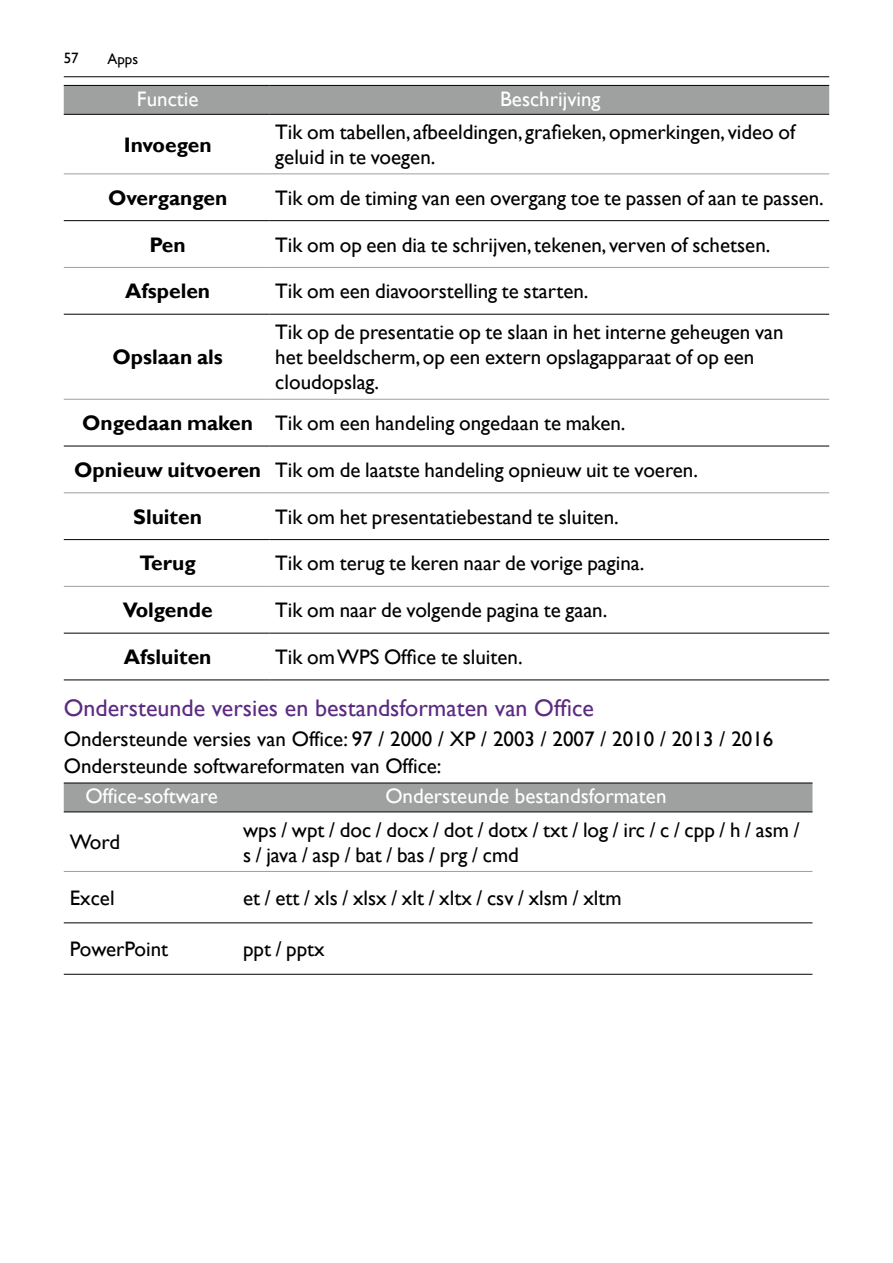
<style>
.page{position:relative;width:893px;height:1263px;background:#fff}
.page>*{position:absolute;margin:0;border:0;box-sizing:border-box;transform-origin:0 0}
.t1{font:24px "Gill Sans";color:#5b2b82}
.t2{font:21px/25.2px "Gill Sans";color:#000}
.t3{font:700 21px "Gill Sans";color:#000}
.t4{font:21px "Gill Sans";color:#fff}
.t5{font:15px "Gill Sans";color:#000}
.s1{font-weight:700}
</style>
<div class="page">
<hr style="left:64px;top:77px;width:765px;height:1px;background:#000">
<div style="left:64px;top:86px;width:765px;height:28px;background:#9fa0a0"></div>
<svg style="left:64px;top:174px;width:765px;height:459px"></svg>
<hr style="left:64px;top:114px;width:205px;height:1px;background:#000">
<hr style="left:269px;top:114px;width:560px;height:1px;background:#000">
<hr style="left:64px;top:220px;width:205px;height:1px;background:#000">
<hr style="left:269px;top:220px;width:560px;height:1px;background:#000">
<hr style="left:64px;top:267px;width:205px;height:1px;background:#9fa0a0">
<hr style="left:269px;top:267px;width:560px;height:1px;background:#9fa0a0">
<hr style="left:64px;top:173px;width:205px;height:1px;background:#9fa0a0">
<hr style="left:269px;top:173px;width:560px;height:1px;background:#9fa0a0">
<hr style="left:64px;top:399px;width:205px;height:1px;background:#9fa0a0">
<hr style="left:269px;top:399px;width:560px;height:1px;background:#9fa0a0">
<hr style="left:64px;top:492px;width:205px;height:1px;background:#9fa0a0">
<hr style="left:269px;top:492px;width:560px;height:1px;background:#9fa0a0">
<hr style="left:64px;top:586px;width:205px;height:1px;background:#9fa0a0">
<hr style="left:269px;top:586px;width:560px;height:1px;background:#9fa0a0">
<hr style="left:64px;top:314px;width:205px;height:1px;background:#000">
<hr style="left:269px;top:314px;width:560px;height:1px;background:#000">
<hr style="left:64px;top:446px;width:205px;height:1px;background:#000">
<hr style="left:269px;top:446px;width:560px;height:1px;background:#000">
<hr style="left:64px;top:539px;width:205px;height:1px;background:#000">
<hr style="left:269px;top:539px;width:560px;height:1px;background:#000">
<hr style="left:64px;top:633px;width:205px;height:1px;background:#000">
<hr style="left:269px;top:633px;width:560px;height:1px;background:#000">
<hr style="left:64px;top:85px;width:205px;height:1px;background:#000">
<hr style="left:269px;top:85px;width:560px;height:1px;background:#000">
<hr style="left:64px;top:679px;width:205px;height:1px;background:#000">
<hr style="left:269px;top:679px;width:560px;height:1px;background:#000">
<div style="left:64px;top:784px;width:748px;height:27px;background:#9fa0a0"></div>
<svg style="left:64px;top:812px;width:748px;height:162px"></svg>
<hr style="left:64px;top:811px;width:173px;height:1px;background:#000">
<hr style="left:237px;top:811px;width:575px;height:1px;background:#000">
<hr style="left:64px;top:922px;width:173px;height:1px;background:#000">
<hr style="left:237px;top:922px;width:575px;height:1px;background:#000">
<hr style="left:64px;top:871px;width:173px;height:1px;background:#9fa0a0">
<hr style="left:237px;top:871px;width:575px;height:1px;background:#9fa0a0">
<hr style="left:64px;top:783px;width:173px;height:1px;background:#000">
<hr style="left:237px;top:783px;width:575px;height:1px;background:#000">
<hr style="left:64px;top:974px;width:173px;height:1px;background:#000">
<hr style="left:237px;top:974px;width:575px;height:1px;background:#000">
<p class="t5" style="left:64px;top:49px;width:16px">57</p>
<p class="t5" style="left:107px;top:50px;width:32px">Apps</p>
<p class="t4" style="left:137px;top:86px;width:63px">Functie</p>
<p class="t4" style="left:500px;top:86px;width:102px">Beschrijving</p>
<p class="t3" style="left:124px;top:132px;width:89px">Invoegen</p>
<p class="t2" style="left:275px;top:120px;width:521px">Tik om tabellen, afbeeldingen, grafieken, opmerkingen, video of geluid in te voegen.</p>
<p class="t3" style="left:108px;top:185px;width:121px">Overgangen</p>
<p class="t2" style="left:275px;top:185px;width:550px">Tik om de timing van een overgang toe te passen of aan te passen.</p>
<p class="t3" style="left:150px;top:232px;width:38px">Pen</p>
<p class="t2" style="left:275px;top:232px;width:497px">Tik om op een dia te schrijven, tekenen, verven of schetsen.</p>
<p class="t3" style="left:125px;top:279px;width:87px">Afspelen</p>
<p class="t2" style="left:275px;top:279px;width:315px">Tik om een diavoorstelling te starten.</p>
<p class="t2" style="left:275px;top:320px;width:510px">Tik op de presentatie op te slaan in het interne geheugen van het beeldscherm, op een extern opslagapparaat of op een cloudopslag.</p>
<p class="t2" style="left:82px;top:411px;width:545px"><span class="s1">Ongedaan maken</span> Tik om een handeling ongedaan te maken.</p>
<p class="t2" style="left:74px;top:458px;width:625px"><span class="s1">Opnieuw uitvoeren</span> Tik om de laatste handeling opnieuw uit te voeren.</p>
<p class="t3" style="left:133px;top:504px;width:70px">Sluiten</p>
<p class="t2" style="left:275px;top:504px;width:345px">Tik om het presentatiebestand te sluiten.</p>
<p class="t3" style="left:140px;top:551px;width:58px">Terug</p>
<p class="t2" style="left:275px;top:551px;width:371px">Tik om terug te keren naar de vorige pagina.</p>
<p class="t3" style="left:123px;top:597px;width:91px">Volgende</p>
<p class="t2" style="left:275px;top:598px;width:334px">Tik om naar de volgende pagina te gaan.</p>
<p class="t3" style="left:124px;top:644px;width:89px">Afsluiten</p>
<p class="t2" style="left:275px;top:645px;width:249px">Tik om WPS Office te sluiten.</p>
<p class="t1" style="left:64px;top:694px;width:532px">Ondersteunde versies en bestandsformaten van Office</p>
<p class="t2" style="left:64px;top:726px;width:711px;line-height:27px">Ondersteunde versies van Office: 97 / 2000 / XP / 2003 / 2007 / 2010 / 2013 / 2016<br>Ondersteunde softwareformaten van Office:</p>
<p class="t4" style="left:85px;top:784px;width:134px">Office-software</p>
<p class="t4" style="left:385px;top:784px;width:283px">Ondersteunde bestandsformaten</p>
<p class="t2" style="left:70px;top:830px;width:52px">Word</p>
<p class="t3" style="left:113px;top:344px;width:112px">Opslaan als</p>
<p class="t2" style="left:243px;top:817px;width:558px">wps / wpt / doc / docx / dot / dotx / txt / log / irc / c / cpp / h / asm / s / java / asp / bat / bas / prg / cmd</p>
<p class="t2" style="left:70px;top:885px;width:46px">Excel</p>
<p class="t2" style="left:243px;top:885px;width:380px">et / ett / xls / xlsx / xlt / xltx / csv / xlsm / xltm</p>
<p class="t2" style="left:70px;top:937px;width:100px">PowerPoint</p>
<p class="t2" style="left:243px;top:937px;width:83px">ppt / pptx</p>
</div>
